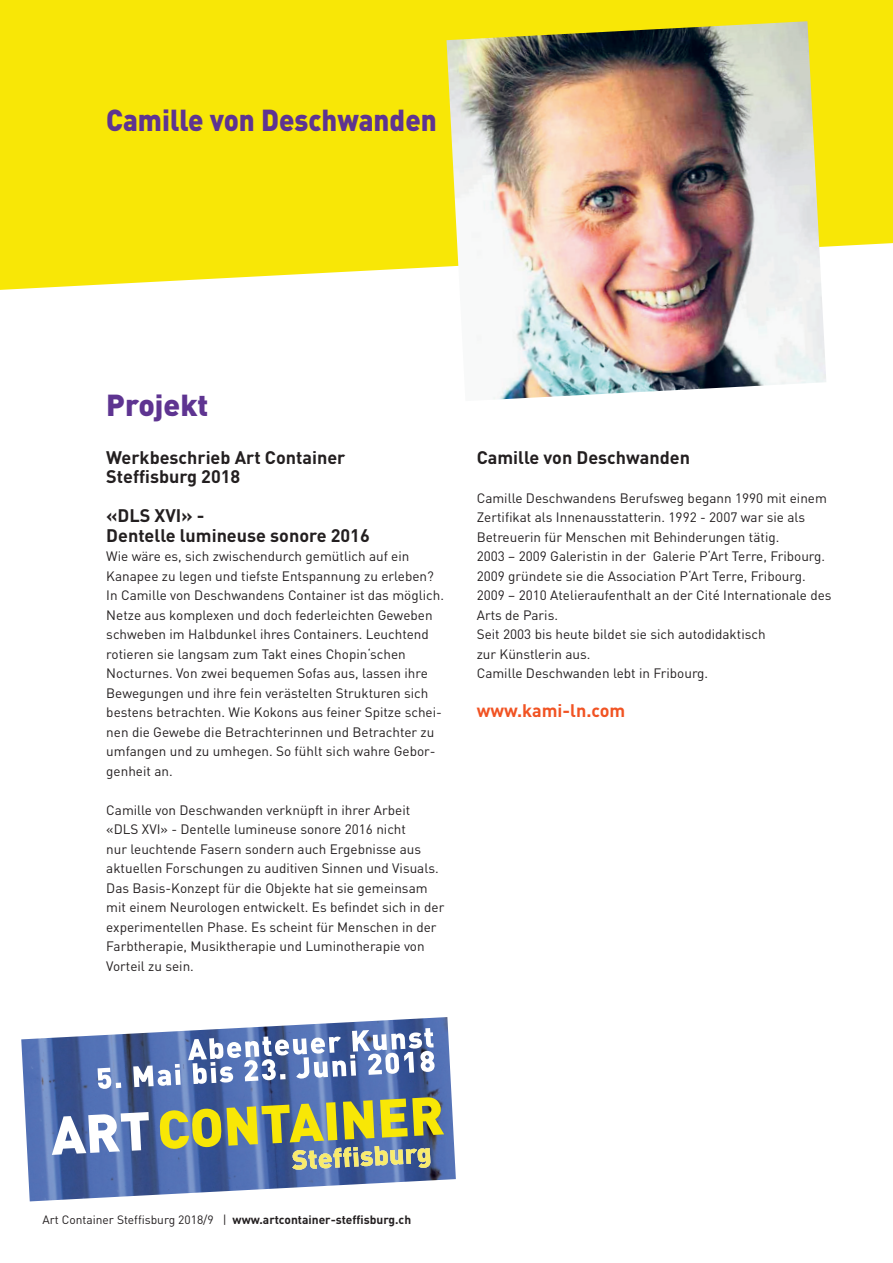
<style>
.page{position:relative;width:893px;height:1263px;background:#fff}
.page>*{position:absolute;margin:0;border:0;box-sizing:border-box;transform-origin:0 0}
.t1{font:900 30px "DIN";color:#5e3491;scale:.92 1}
.t2{font:900 30px "DIN";color:#5e3491}
.t3{font:700 18px/19.5px "DIN";color:#231f20}
.t4{font:700 18px "DIN";color:#f15323}
.t5{font:13.5px/19.5px "DIN";color:#231f20}
.t6{font:700 12px "DIN";color:#231f20}
.s1{font-weight:400}
</style>
<div class="page">
<div style="left:0;top:0;width:893px;height:290px;background:#f8e706"></div>
<img style="left:21px;top:1017px;width:435px;height:184px">
<svg style="left:98px;top:1068px;width:23px;height:21px"></svg>
<svg style="left:133px;top:1064px;width:48px;height:23px"></svg>
<svg style="left:188px;top:1028px;width:247px;height:56px"></svg>
<img style="left:292px;top:1150px;width:25px;height:20px">
<img style="left:308px;top:1150px;width:9px;height:19px">
<img style="left:318px;top:1153px;width:14px;height:15px">
<img style="left:333px;top:1147px;width:10px;height:20px">
<img style="left:343px;top:1147px;width:8px;height:20px">
<img style="left:353px;top:1147px;width:6px;height:19px">
<img style="left:360px;top:1151px;width:13px;height:15px">
<img style="left:375px;top:1146px;width:13px;height:19px">
<img style="left:390px;top:1149px;width:13px;height:16px">
<img style="left:406px;top:1149px;width:11px;height:15px">
<img style="left:417px;top:1148px;width:14px;height:20px">
<svg style="left:52px;top:1112px;width:97px;height:43px"></svg>
<svg style="left:159px;top:1102px;width:178px;height:47px;background:#9ba361"></svg>
<svg style="left:343px;top:1100px;width:31px;height:39px"></svg>
<svg style="left:380px;top:1097px;width:64px;height:40px;background:#b0b03f"></svg>
<img style="left:446px;top:21px;width:380px;height:379px">
<h1 class="t1" style="left:106px;top:100px;width:361px">Camille von Deschwanden</h1>
<h1 class="t2" style="left:106px;top:385px;width:104px">Projekt</h1>
<h2 class="t3" style="left:106px;top:446px;width:241px">Werkbeschrieb Art Container<br>Steffisburg 2018</h2>
<h2 class="t3" style="left:106px;top:505px;width:265px">«DLS XVI» -<br>Dentelle lumineuse sonore 2016</h2>
<p class="t5" style="left:106px;top:546px;width:339px">Wie wäre es, sich zwischendurch gemütlich auf ein Kanapee zu legen und tiefste Entspannung zu erleben?<br>In Camille von Deschwandens Container ist das möglich.<br>Netze aus komplexen und doch federleichten Geweben schweben im Halbdunkel ihres Containers. Leuchtend rotieren sie langsam zum Takt eines Chopin‘schen Nocturnes. Von zwei bequemen Sofas aus, lassen ihre Bewegungen und ihre fein verästelten Strukturen sich bestens betrachten. Wie Kokons aus feiner Spitze schei&shy;nen die Gewebe die Betrachterinnen und Betrachter zu umfangen und zu umhegen. So fühlt sich wahre Gebor&shy;genheit an.</p>
<p class="t5" style="left:106px;top:800px;width:340px">Camille von Deschwanden verknüpft in ihrer Arbeit «DLS XVI» - Dentelle lumineuse sonore 2016 nicht<br>nur leuchtende Fasern sondern auch Ergebnisse aus aktuellen Forschungen zu auditiven Sinnen und Visuals.<br>Das Basis-Konzept für die Objekte hat sie gemeinsam mit einem Neurologen entwickelt. Es befindet sich in der experimentellen Phase. Es scheint für Menschen in der Farbtherapie, Musiktherapie und Luminotherapie von Vorteil zu sein.</p>
<h2 class="t3" style="left:477px;top:446px;width:215px">Camille von Deschwanden</h2>
<p class="t5" style="left:477px;top:488px;width:356px">Camille Deschwandens Berufsweg begann 1990 mit einem Zertifikat als Innenausstatterin. 1992 - 2007 war sie als Betreuerin für Menschen mit Behinderungen tätig.<br>2003 – 2009 Galeristin in der Galerie P‘Art Terre, Fribourg.<br>2009 gründete sie die Association P‘Art Terre, Fribourg.<br>2009 – 2010 Atelieraufenthalt an der Cité Internationale des Arts de Paris.<br>Seit 2003 bis heute bildet sie sich autodidaktisch<br>zur Künstlerin aus.<br>Camille Deschwanden lebt in Fribourg.</p>
<h2 class="t4" style="left:477px;top:699px;width:150px">www.kami-ln.com</h2>
<p class="t6" style="left:43px;top:1212px;width:370px"><span class="s1">Art Container Steffisburg 2018/9 |</span> www.artcontainer-steffisburg.ch</p>
</div>
